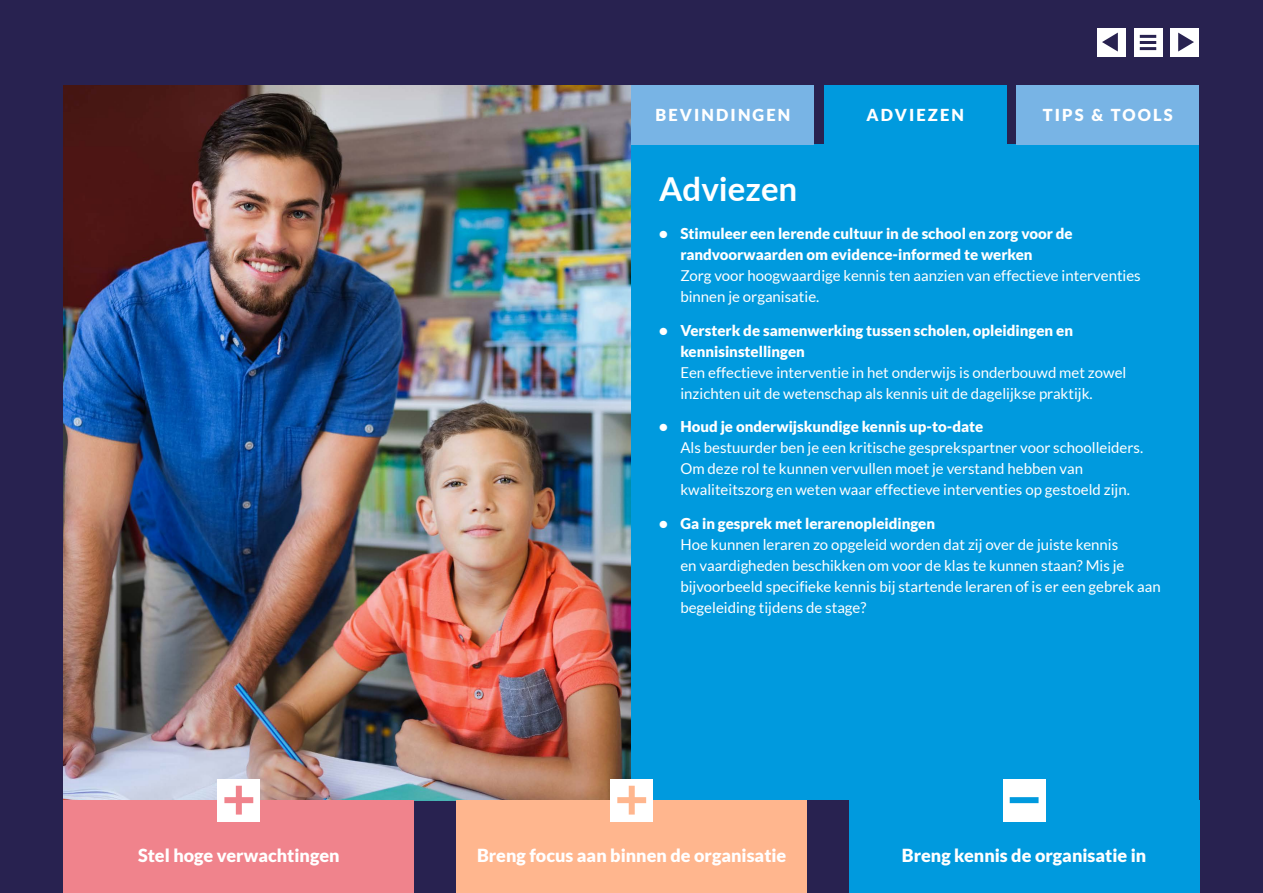
<style>
.page{position:relative;width:1263px;height:893px;background:#282250}
.page>*{position:absolute;margin:0;border:0;box-sizing:border-box;transform-origin:0 0}
.t1{font:700 33px "Lato";color:#fff}
.t2{font:900 18px "Lato";color:#fff}
.t3{font:900 16.5px "Lato";letter-spacing:.13em;color:#fff}
.t4{font:15px/21px "Lato";color:#fff}
.t5{font:900 15px/21px "Lato";color:#fff}
</style>
<div class="page">
<img style="left:64px;top:85px;width:567px;height:715px">
<div style="left:631px;top:145px;width:568px;height:655px;background:#009ade"></div>
<div style="left:1016px;top:85px;width:183px;height:60px;background:#78b4e5"></div>
<div style="left:631px;top:85px;width:183px;height:60px;background:#78b4e5"></div>
<div style="left:824px;top:85px;width:183px;height:60px;background:#009ade"></div>
<div style="left:1133px;top:28px;width:29px;height:28px;background:#fff"></div>
<hr style="left:1140px;top:35px;width:16px;height:3px;background:#282250">
<hr style="left:1140px;top:41px;width:16px;height:3px;background:#282250">
<hr style="left:1140px;top:47px;width:16px;height:3px;background:#282250">
<div style="left:849px;top:800px;width:350px;height:93px;background:#009ade"></div>
<div style="left:457px;top:800px;width:350px;height:93px;background:#ffb68e"></div>
<div style="left:64px;top:800px;width:350px;height:93px;background:#f0838c"></div>
<div style="left:218px;top:779px;width:42px;height:42px;background:#fff"></div>
<div style="left:224px;top:797px;width:29px;height:6px;background:#f0838c"></div>
<div style="left:236px;top:786px;width:6px;height:29px;background:#f0838c"></div>
<div style="left:610px;top:779px;width:43px;height:42px;background:#fff"></div>
<div style="left:617px;top:797px;width:29px;height:6px;background:#ffb68e"></div>
<div style="left:629px;top:786px;width:6px;height:29px;background:#ffb68e"></div>
<div style="left:1003px;top:779px;width:42px;height:42px;background:#fff"></div>
<div style="left:1010px;top:797px;width:28px;height:6px;background:#009ade"></div>
<div style="left:1097px;top:28px;width:29px;height:28px;background:#fff"></div>
<svg style="left:1102px;top:33px;width:16px;height:19px"></svg>
<div style="left:1170px;top:28px;width:29px;height:28px;background:#fff"></div>
<svg style="left:1178px;top:33px;width:16px;height:19px"></svg>
<p class="t3" style="left:655px;top:108px;width:137px">BEVINDINGEN</p>
<p class="t3" style="left:866px;top:108px;width:99px">ADVIEZEN</p>
<p class="t3" style="left:1043px;top:108px;width:131px">TIPS &amp; TOOLS</p>
<h1 class="t1" style="left:659px;top:176px;width:140px">Adviezen</h1>
<p class="t5" style="left:680px;top:224px;width:394px;text-indent:-21px">• Stimuleer een lerende cultuur in de school en zorg voor de randvoorwaarden om evidence-informed te werken</p>
<p class="t4" style="left:680px;top:266px;width:462px">Zorg voor hoogwaardige kennis ten aanzien van effectieve interventies binnen je organisatie.</p>
<p class="t5" style="left:680px;top:321px;width:394px;text-indent:-21px">• Versterk de samenwerking tussen scholen, opleidingen en kennisinstellingen</p>
<p class="t4" style="left:680px;top:363px;width:447px">Een effectieve interventie in het onderwijs is onderbouwd met zowel inzichten uit de wetenschap als kennis uit de dagelijkse praktijk.</p>
<p class="t5" style="left:659px;top:417px;width:326px">• Houd je onderwijskundige kennis up-to-date</p>
<p class="t4" style="left:680px;top:438px;width:464px">Als bestuurder ben je een kritische gesprekspartner voor schoolleiders.<br>Om deze rol te kunnen vervullen moet je verstand hebben van kwaliteitszorg en weten waar effectieve interventies op gestoeld zijn.</p>
<p class="t5" style="left:659px;top:514px;width:277px">• Ga in gesprek met lerarenopleidingen</p>
<p class="t4" style="left:680px;top:535px;width:482px">Hoe kunnen leraren zo opgeleid worden dat zij over de juiste kennis<br>en vaardigheden beschikken om voor de klas te kunnen staan? Mis je bijvoorbeeld specifieke kennis bij startende leraren of is er een gebrek aan begeleiding tijdens de stage?</p>
<p class="t2" style="left:138px;top:847px;width:203px">Stel hoge verwachtingen</p>
<p class="t2" style="left:477px;top:847px;width:311px">Breng focus aan binnen de organisatie</p>
<p class="t2" style="left:902px;top:847px;width:246px">Breng kennis de organisatie in</p>
</div>
